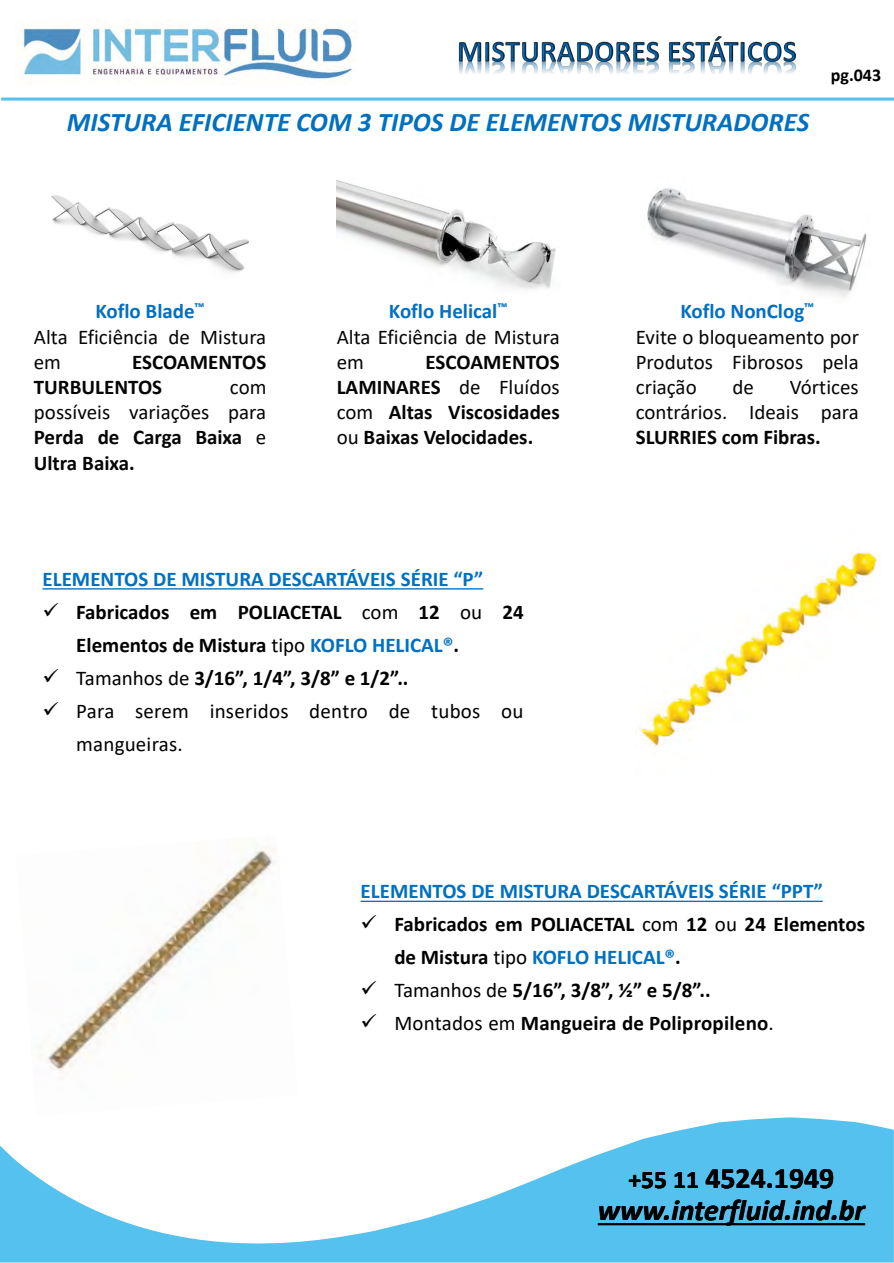
<style>
.page{position:relative;width:894px;height:1263px;background:#fff}
.page>*{position:absolute;margin:0;border:0;box-sizing:border-box;transform-origin:0 0}
.t1{font:italic 700 29.7px/31.5px "Calibri";color:#000;text-align:center}
.t2{font:italic 700 27px "Calibri";color:#0070c0}
.t3{font:700 21px/33px "Calibri";color:#000}
.t4{font:21px/25.2px "Calibri";color:#050505}
.t5{font:700 21px/25.2px "Calibri";color:#050505;text-align:justify}
.t6{font:700 21px "Calibri";color:#0070c0}
.t7{font:21px/33px "Calibri";letter-spacing:.01em;color:#000}
.t8{font:700 18px "Calibri";color:#000}
.s1{font-weight:400}
.s2{color:#0070c0}
.s3{font-weight:700}
.s4{font-style:normal;font-size:25.5px}
.s5{font-style:normal}
</style>
<div class="page">
<svg style="left:0;top:1117px;width:893px;height:146px;fill:#54c1ef"></svg>
<img style="left:21px;top:23px;width:331px;height:56px">
<hr style="left:1px;top:98px;width:892px;height:3px;background:#54c1ef">
<svg style="left:597px;top:1223px;width:267px;height:2px"></svg>
<img style="left:51px;top:195px;width:198px;height:78px">
<img style="left:647px;top:188px;width:220px;height:109px">
<img style="left:336px;top:180px;width:220px;height:109px">
<img style="left:635px;top:551px;width:245px;height:199px">
<svg style="left:42px;top:588px;width:441px;height:2px"></svg>
<svg style="left:360px;top:901px;width:462px;height:1px"></svg>
<img style="left:40px;top:843px;width:235px;height:229px">
<img style="left:458px;top:37px;width:338px;height:37px">
<p class="t2" style="left:67px;top:103px;width:743px">MISTURA EFICIENTE COM 3 TIPOS DE ELEMENTOS MISTURADORES</p>
<p class="t8" style="left:830px;top:62px;width:52px">pg.043</p>
<p class="t6" style="left:95px;top:297px;width:111px">Koflo Blade<sup>™</sup></p>
<p class="t4" style="left:34px;top:323px;width:234px">Alta Eficiência de Mistura em</p>
<p class="t5" style="left:34px;top:349px;width:234px;text-indent:98px">ESCOAMENTOS<br>TURBULENTOS</p>
<p class="t5" style="left:34px;top:374px;width:234px;text-indent:196px"><span class="s1">com possíveis variações para </span>Perda de Carga Baixa <span class="s1">e </span>Ultra Baixa.</p>
<p class="t6" style="left:389px;top:297px;width:120px">Koflo Helical<sup>™</sup></p>
<p class="t4" style="left:336px;top:323px;width:224px">Alta Eficiência de Mistura em</p>
<p class="t5" style="left:336px;top:349px;width:224px;text-indent:89px">ESCOAMENTOS LAMINARES <span class="s1">de Fluídos com</span> Altas Viscosidades <span class="s1">ou</span> Baixas Velocidades.</p>
<p class="t6" style="left:42px;top:564px;width:442px">ELEMENTOS DE MISTURA DESCARTÁVEIS SÉRIE “P”</p>
<p class="t3" style="left:76px;top:595px;width:449px;text-indent:-34px">✓ Fabricados em POLIACETAL <span class="s1">com</span> 12 <span class="s1">ou</span> 24<br>Elementos de Mistura <span class="s1">tipo</span> <span class="s2">KOFLO HELICAL®</span>.</p>
<p class="t3" style="left:42px;top:661px;width:367px">✓ <span class="s1">Tamanhos de</span> 3/16”, 1/4”, 3/8” e 1/2”..</p>
<p class="t7" style="left:76px;top:694px;width:448px;text-indent:-34px">✓ Para serem inseridos dentro de tubos ou mangueiras.</p>
<p class="t6" style="left:680px;top:297px;width:135px">Koflo NonClog<sup>™</sup></p>
<p class="t4" style="left:635px;top:323px;width:225px;text-align:justify">Evite o bloqueamento por Produtos Fibrosos pela criação</p>
<p class="t4" style="left:635px;top:374px;width:224px;text-align:justify;text-indent:154px">Vórtices contrários. Ideais para <span class="s3">SLURRIES com Fibras.</span></p>
<p class="t4" style="left:732px;top:374px;width:23px">de</p>
<p class="t6" style="left:360px;top:876px;width:463px">ELEMENTOS DE MISTURA DESCARTÁVEIS SÉRIE “PPT”</p>
<p class="t3" style="left:394px;top:908px;width:472px;text-indent:-34px">✓ Fabricados em POLIACETAL <span class="s1">com</span> 12 <span class="s1">ou</span> 24 Elementos de Mistura <span class="s1">tipo</span> <span class="s2">KOFLO HELICAL®</span>.</p>
<p class="t3" style="left:360px;top:974px;width:351px">✓ <span class="s1">Tamanhos de</span> 5/16”, 3/8”, ½” e 5/8”..</p>
<p class="t3" style="left:360px;top:1007px;width:414px">✓ <span class="s1">Montados em</span> Mangueira de Polipropileno<span class="s1">.</span></p>
<h1 class="t1" style="left:597px;top:1162px;width:268px"><span class="s4">+55 11</span> <span class="s5">4524.1949 </span>www.interfluid.ind.br</h1>
</div>
